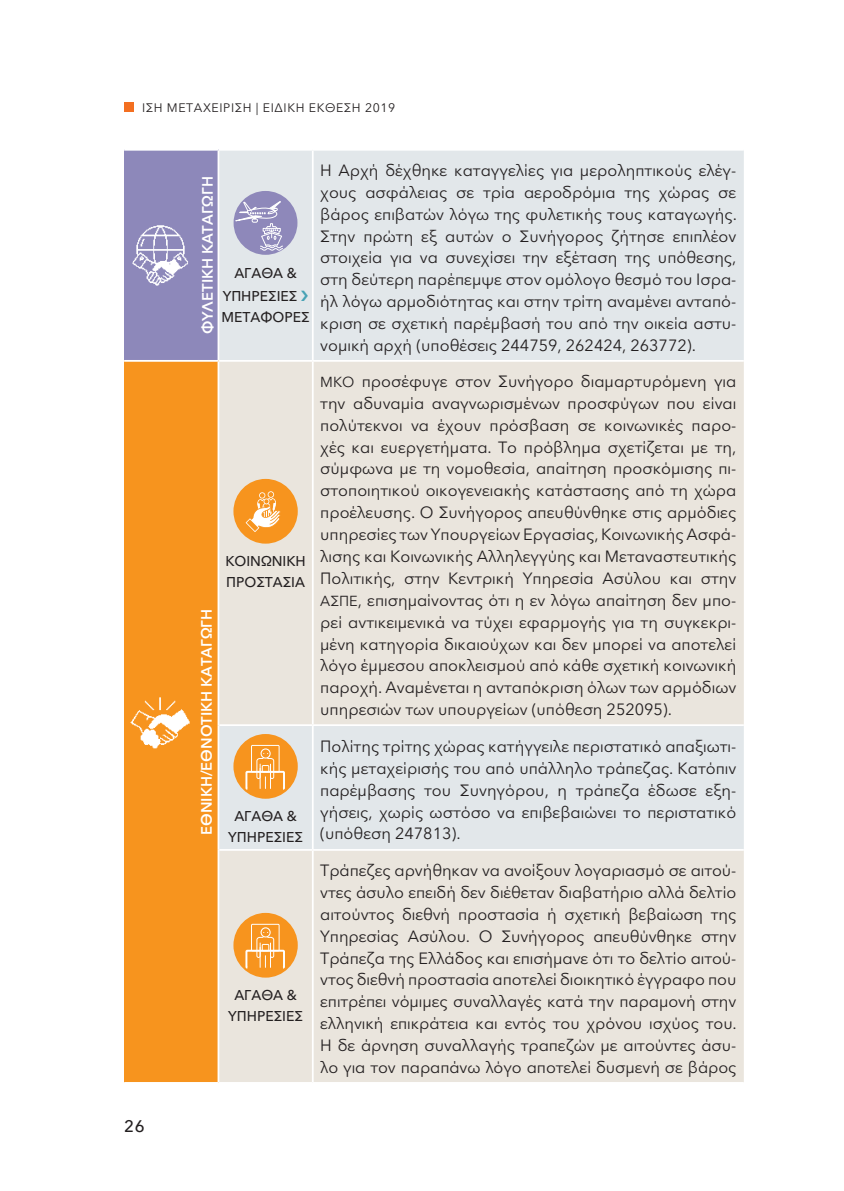
<style>
.page{position:relative;width:844px;height:1191px;background:#fff}
.page>*{position:absolute;margin:0;border:0;box-sizing:border-box;transform-origin:0 0}
.t1{font:500 16.62px "Avenir Next LT Pro";color:#231f20}
.t2{font:16.1px/21.9px "Avenir Next LT Pro";color:#231f20;text-align:justify}
.t3{font:600 14.88px "Avenir Next LT Pro";color:#fff}
.t4{font:500 14.17px/21.2px "Avenir Next LT Pro";color:#231f20}
.t5{font:12.25px "Avenir Next LT Pro";letter-spacing:.05em;color:#231f20}
.s1{font-size:14.35px}
</style>
<div class="page">
<div style="left:124px;top:102px;width:10px;height:10px;background:#f36f21"></div>
<div style="left:124px;top:150px;width:94px;height:211px;background:#8d88ba"></div>
<div style="left:219px;top:151px;width:524px;height:209px;background:#e2e7ea"></div>
<div style="left:124px;top:361px;width:94px;height:722px;background:#f7941e"></div>
<svg style="left:219px;top:362px;width:524px;height:720px;background:#e8e5df"></svg>
<hr style="left:217px;top:151px;width:2px;height:209px;background:#fff">
<hr style="left:312px;top:151px;width:1px;height:209px;background:#fff">
<hr style="left:217px;top:362px;width:2px;height:363px;background:#fff">
<hr style="left:312px;top:362px;width:1px;height:362px;background:#fff">
<hr style="left:217px;top:725px;width:2px;height:125px;background:#fff">
<hr style="left:312px;top:726px;width:1px;height:123px;background:#fff">
<hr style="left:217px;top:850px;width:2px;height:232px;background:#fff">
<hr style="left:312px;top:850px;width:1px;height:232px;background:#fff">
<hr style="left:124px;top:149px;width:94px;height:2px;background:#fff">
<hr style="left:124px;top:360px;width:94px;height:2px;background:#fff">
<hr style="left:219px;top:724px;width:94px;height:2px;background:#fff">
<hr style="left:313px;top:724px;width:430px;height:2px;background:#fff">
<hr style="left:219px;top:849px;width:94px;height:1px;background:#fff">
<hr style="left:313px;top:849px;width:430px;height:1px;background:#fff">
<hr style="left:124px;top:1082px;width:94px;height:1px;background:#fff">
<img style="left:132px;top:225px;width:56px;height:61px">
<div style="left:233px;top:191px;width:64px;height:64px;background:#8e88ba;border-radius:50%"></div>
<svg style="left:232px;top:201px;width:51px;height:50px"></svg>
<img style="left:130px;top:697px;width:60px;height:52px">
<div style="left:233px;top:479px;width:65px;height:64px;background:#f7941e;border-radius:50%"></div>
<svg style="left:246px;top:491px;width:35px;height:41px"></svg>
<div style="left:233px;top:734px;width:65px;height:64px;background:#f7941e;border-radius:50%"></div>
<div style="left:260px;top:748px;width:10px;height:10px;border:1px solid #fff;border-radius:50%"></div>
<svg style="left:256px;top:753px;width:18px;height:33px"></svg>
<div style="left:251px;top:745px;width:28px;height:27px;border:1px solid #fff"></div>
<div style="left:262px;top:765px;width:7px;height:7px;border:1px solid #fff"></div>
<div style="left:245px;top:771px;width:40px;height:18px;border:2px solid #fff"></div>
<div style="left:233px;top:913px;width:65px;height:64px;background:#f7941e;border-radius:50%"></div>
<div style="left:260px;top:927px;width:10px;height:10px;border:1px solid #fff;border-radius:50%"></div>
<svg style="left:256px;top:932px;width:18px;height:33px"></svg>
<div style="left:251px;top:924px;width:28px;height:27px;border:1px solid #fff"></div>
<div style="left:262px;top:944px;width:7px;height:7px;border:1px solid #fff"></div>
<div style="left:245px;top:949px;width:40px;height:19px;border:2px solid #fff"></div>
<svg style="left:301px;top:290px;width:7px;height:10px"></svg>
<p class="t5" style="left:142px;top:97px;width:255px">IΣΗ ΜΕΤΑΧΕΙΡΙΣΗ | ΕΙΔΙΚΗ ΕΚΘΕΣΗ 2019</p>
<p class="t1" style="left:124px;top:1112px;width:22px">26</p>
<p class="t3" style="left:195px;top:334px;width:160px;rotate:-90deg">ΦΥΛΕΤΙΚΗ ΚΑΤΑΓΩΓΗ</p>
<p class="t4" style="left:223px;top:261px;width:76px;line-height:22.9px;text-indent:12px">Αγαθά &amp; υπη ρεσίες</p>
<p class="t4" style="left:221px;top:306px;width:80px">Μεταφορές</p>
<p class="t3" style="left:194px;top:835px;width:228px;rotate:-90deg">ΕΘΝΙΚΗ/ΕΘΝΟΤΙΚΗ ΚΑΤΑΓΩΓΗ</p>
<p class="t4" style="left:225px;top:550px;width:82px">Κοι νωνι κή προστασία</p>
<p class="t4" style="left:228px;top:805px;width:70px;text-align:center">Αγαθά &amp; υπη ρεσίες</p>
<p class="t4" style="left:228px;top:984px;width:70px;text-align:center">Αγαθά &amp; υπη ρεσίες</p>
<p class="t2" style="left:320px;top:159px;width:418px">Η Αρχή δέχθηκε καταγγελίες για μεροληπτικούς ελέγ&shy;χους ασφάλειας σε τρία αεροδρόμια της χώρας σε βάρος επιβατών λόγω της φυλετικής τους καταγωγής.<br>Στην πρώτη εξ αυτών ο Συνήγορος ζήτησε επιπλέον στοιχεία για να συνεχίσει την εξέταση της υπόθεσης, στη δεύτερη παρέπεμψε στον ομόλογο θεσμό του Ισρα&shy;ήλ λόγω αρμοδιότητας και στην τρίτη αναμένει ανταπό&shy;κριση σε σχετική παρέμβασή του από την οικεία αστυ&shy;νομική αρχή (υποθέσεις 244759, 262424, 263772).</p>
<p class="t2" style="left:320px;top:370px;width:417px"><span class="s1">ΜΚΟ</span> προσέφυγε στον Συνήγορο διαμαρτυρόμενη για την αδυναμία αναγνωρισμένων προσφύγων που είναι πολύτεκνοι να έχουν πρόσβαση σε κοινωνικές παρο&shy;χές και ευεργετήματα. Το πρόβλημα σχετίζεται με τη, σύμφωνα με τη νομοθεσία, απαίτηση προσκόμισης πι&shy;στοποιητικού οικογενειακής κατάστασης από τη χώρα προέλευσης. Ο Συνήγορος απευθύνθηκε στις αρμόδιες υπηρεσίες των Υπουργείων Εργασίας, Κοινωνικής Ασφά&shy;λισης και Κοινωνικής Αλληλεγγύης και Μεταναστευτικής Πολιτικής, στην Κεντρική Υπηρεσία Ασύλου και στην <span class="s1">ΑΣΠΕ</span>, επισημαίνοντας ότι η εν λόγω απαίτηση δεν μπο&shy;ρεί αντικειμενικά να τύχει εφαρμογής για τη συγκεκρι&shy;μένη κατηγορία δικαιούχων και δεν μπορεί να αποτελεί λόγο έμμεσου αποκλεισμού από κάθε σχετική κοινωνική παροχή. Αναμένεται η ανταπόκριση όλων των αρμόδιων υπηρεσιών των υπουργείων (υπόθεση 252095).</p>
<p class="t2" style="left:320px;top:734px;width:417px">Πολίτης τρίτης χώρας κατήγγειλε περιστατικό απαξιωτι&shy;κής μεταχείρισής του από υπάλληλο τράπεζας. Κατόπιν παρέμβασης του Συνηγόρου, η τράπεζα έδωσε εξη&shy;γήσεις, χωρίς ωστόσο να επιβεβαιώνει το περιστατικό (υπόθεση 247813).</p>
<p class="t2" style="left:320px;top:858px;width:418px">Τράπεζες αρνήθηκαν να ανοίξουν λογαριασμό σε αιτού&shy;ντες άσυλο επειδή δεν διέθεταν διαβατήριο αλλά δελτίο αιτούντος διεθνή προστασία ή σχετική βεβαίωση της Υπηρεσίας Ασύλου. Ο Συνήγορος απευθύνθηκε στην Τράπεζα της Ελλάδος και επισήμανε ότι το δελτίο αιτού&shy;ντος διεθνή προστασία αποτελεί διοικητικό έγγραφο που επιτρέπει νόμιμες συναλλαγές κατά την παραμονή στην ελληνική επικράτεια και εντός του χρόνου ισχύος του.<br>Η δε άρνηση συναλλαγής τραπεζών με αιτούντες άσυ&shy;λο για τον παραπάνω λόγο αποτελεί δυσμενή σε βάρος</p>
</div>
